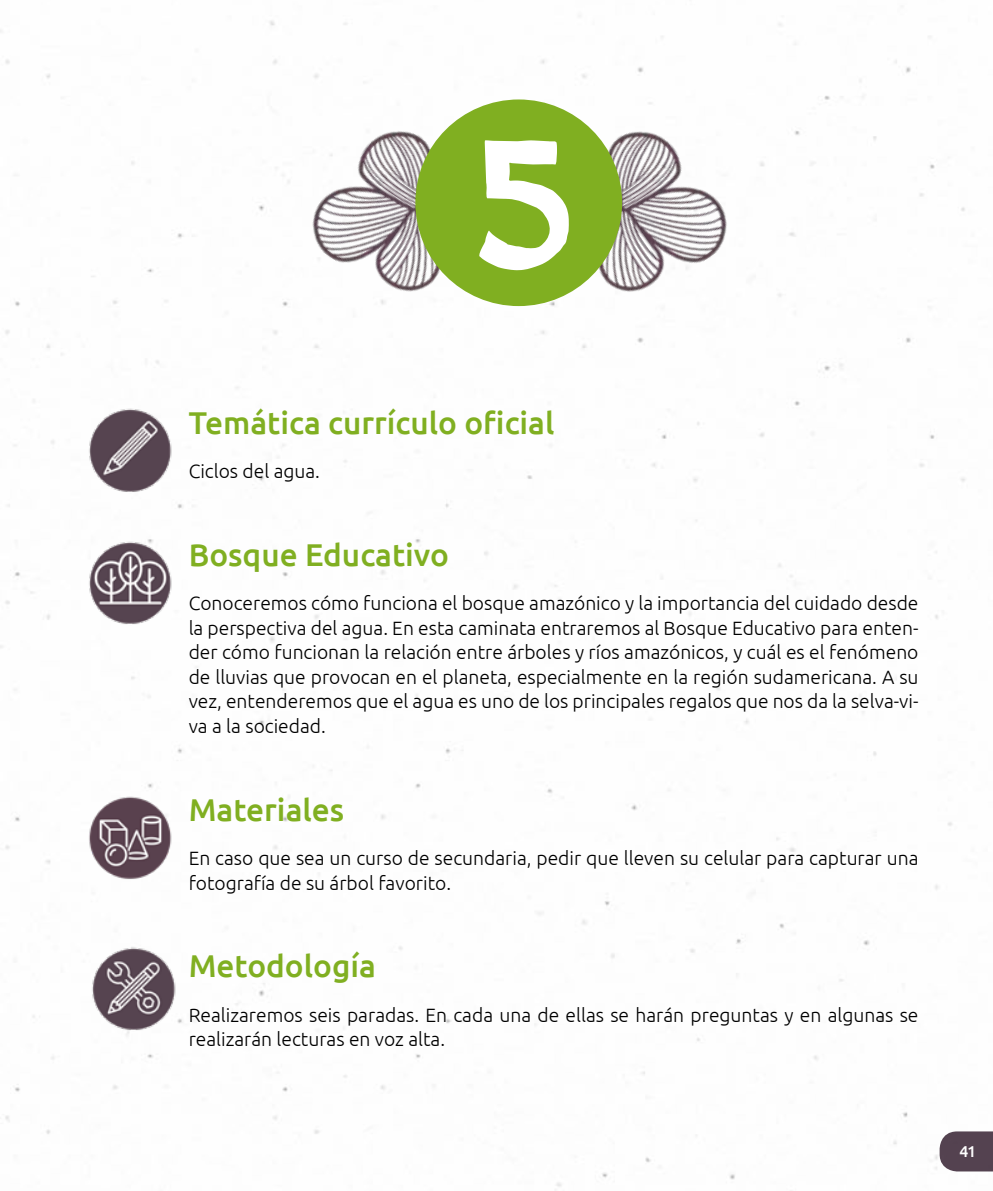
<style>
.page{position:relative;width:993px;height:1191px;background:#fff}
.page>*{position:absolute;margin:0;border:0;box-sizing:border-box;transform-origin:0 0}
.t1{font:132.65px "KG Summer Storm Rough";color:#fff}
.t2{font:500 31.5px "Ubuntu";color:#80af21}
.t3{font:300 19.25px/24.5px "Ubuntu";color:#000}
.t4{font:500 15.75px "Ubuntu";color:#fff}
</style>
<div class="page">
<img style="left:529px;top:102px;width:198px;height:204px">
<img style="left:282px;top:82px;width:226px;height:224px">
<div style="left:415px;top:99px;width:207px;height:207px;background:#80af21;border-radius:50%"></div>
<img style="left:89px;top:408px;width:83px;height:84px">
<img style="left:89px;top:539px;width:83px;height:85px">
<img style="left:89px;top:796px;width:83px;height:84px">
<img style="left:92px;top:947px;width:86px;height:87px">
<h1 class="t1" style="left:473px;top:146px;width:103px">5</h1>
<h2 class="t2" style="left:189px;top:402px;width:367px">Temática currículo oficial</h2>
<p class="t3" style="left:189px;top:458px;width:133px">Ciclos del agua.</p>
<h2 class="t2" style="left:189px;top:535px;width:262px">Bosque Educativo</h2>
<p class="t3" style="left:189px;top:591px;width:731px;text-align:justify">Conoceremos cómo funciona el bosque amazónico y la importancia del cuidado desde la perspectiva del agua. En esta caminata entraremos al Bosque Educativo para enten&shy;der cómo funcionan la relación entre árboles y ríos amazónicos, y cuál es el fenómeno de lluvias que provocan en el planeta, especialmente en la región sudamericana. A su vez, entenderemos que el agua es uno de los principales regalos que nos da la selva-vi&shy;va a la sociedad.</p>
<h2 class="t2" style="left:189px;top:789px;width:157px">Materiales</h2>
<p class="t3" style="left:189px;top:845px;width:731px">En caso que sea un curso de secundaria, pedir que lleven su celular para capturar una fotografía de su árbol favorito.</p>
<h2 class="t2" style="left:189px;top:946px;width:189px">Metodología</h2>
<p class="t3" style="left:189px;top:1002px;width:731px">Realizaremos seis paradas. En cada una de ellas se harán preguntas y en algunas se realizarán lecturas en voz alta.</p>
<p class="t4" style="left:959px;top:1141px;width:18px">41</p>
</div>
